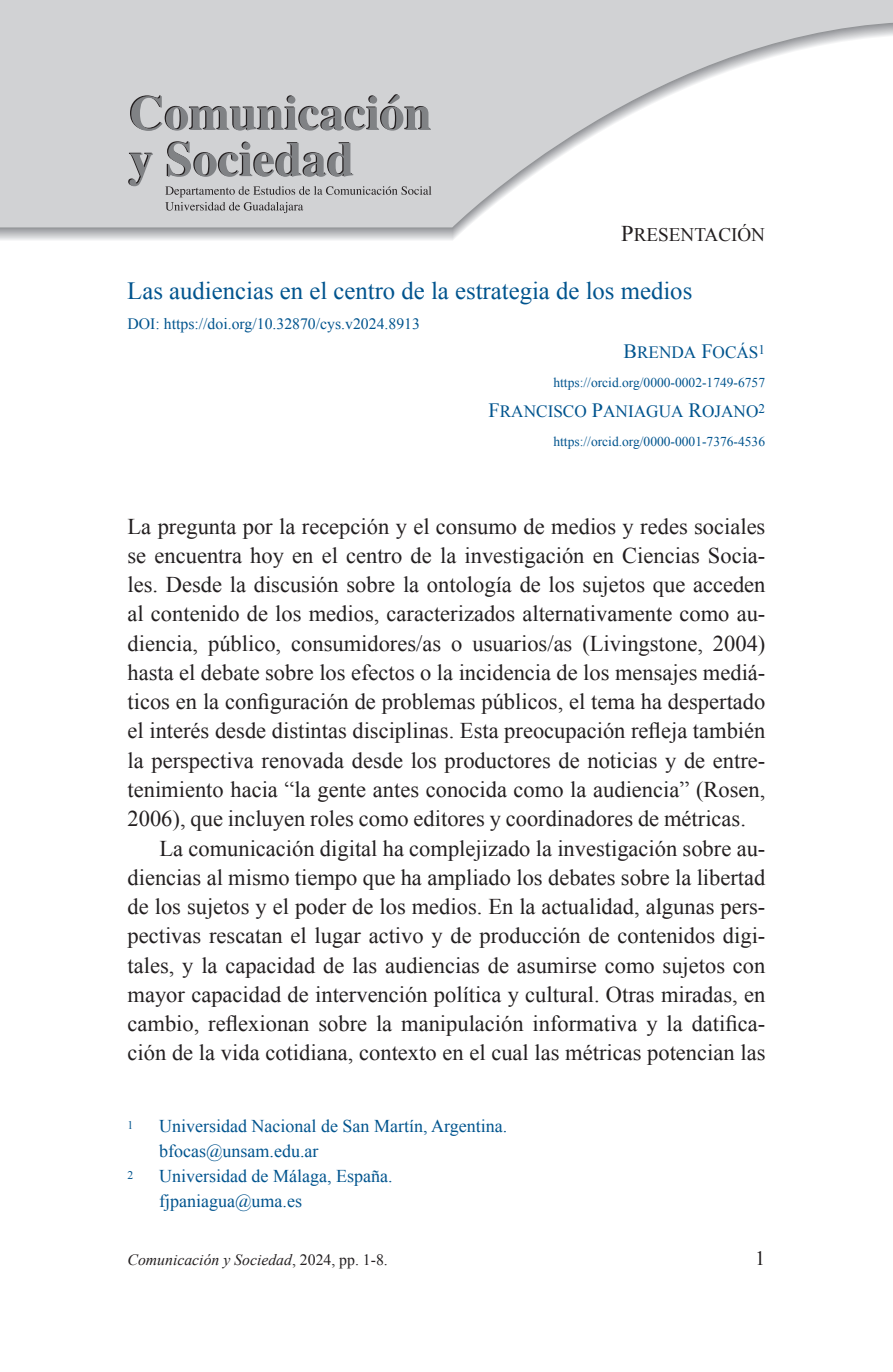
<style>
.page{position:relative;width:893px;height:1372px;background:#fff}
.page>*{position:absolute;margin:0;border:0;box-sizing:border-box;transform-origin:0 0}
.t1{font:24.75px "Times New Roman";color:#00548e}
.t2{font:22.5px "Times New Roman";color:#231f20}
.t3{font:20.25px "Times New Roman";color:#231f20}
.t4{font:19.12px "Times New Roman PSMT SC850";color:#231f20}
.t5{font:18px/24.8px "Times New Roman";color:#00548e}
.t6{font:17.32px "Times New Roman PSMT SC850";color:#00548e}
.t7{font:15.75px "Times New Roman";color:#00548e}
.t8{font:italic 15.75px "Times New Roman";color:#231f20}
.t9{font:13.5px "Times New Roman";color:#00548e}
.t10{font:11.7px "Times New Roman";color:#00548e}
.s1{font-size:22.5px}
.s2{font-size:20.25px}
.s3{font-style:normal}
</style>
<div class="page">
<svg style="left:0;top:0;width:893px;height:227px;fill:#d1d2d4"></svg>
<svg style="left:130px;top:94px;width:301px;height:37px;background:#a9aaac"></svg>
<svg style="left:128px;top:153px;width:25px;height:33px"></svg>
<svg style="left:167px;top:141px;width:186px;height:36px;background:#a4a5a8"></svg>
<svg style="left:165px;top:186px;width:267px;height:27px;background:#bcbcbe"></svg>
<p class="t4" style="left:621px;top:222px;width:145px"><span class="s1">P</span>RESENTACIÓN</p>
<p class="t1" style="left:127px;top:274px;width:566px">Las audiencias en el centro de la estrategia de los medios</p>
<p class="t7" style="left:128px;top:313px;width:294px">DOI: https://doi.org/10.32870/cys.v2024.8913</p>
<p class="t6" style="left:623px;top:340px;width:143px"><span class="s2">B</span>RENDA <span class="s2">F</span>OCÁS<sup>1</sup></p>
<p class="t9" style="left:553px;top:373px;width:213px">https://orcid.org/0000-0002-1749-6757</p>
<p class="t6" style="left:489px;top:399px;width:278px"><span class="s2">F</span>RANCISCO <span class="s2">P</span>ANIAGUA <span class="s2">R</span>OJANO<sup>2</sup></p>
<p class="t9" style="left:553px;top:432px;width:213px">https://orcid.org/0000-0001-7376-4536</p>
<p class="t2" style="left:128px;top:511px;width:639px">La pregunta por la recepción y el consumo de medios y redes sociales</p>
<p class="t2" style="left:128px;top:540px;width:639px">se encuentra hoy en el centro de la investigación en Ciencias Socia-</p>
<p class="t2" style="left:128px;top:569px;width:639px">les. Desde la discusión sobre la ontología de los sujetos que acceden</p>
<p class="t2" style="left:128px;top:598px;width:639px">al contenido de los medios, caracterizados alternativamente como au-</p>
<p class="t2" style="left:128px;top:628px;width:639px">diencia, público, consumidores/as o usuarios/as (Livingstone, 2004)</p>
<p class="t2" style="left:128px;top:657px;width:639px">hasta el debate sobre los efectos o la incidencia de los mensajes mediá-</p>
<p class="t2" style="left:128px;top:686px;width:639px">ticos en la configuración de problemas públicos, el tema ha despertado</p>
<p class="t2" style="left:128px;top:715px;width:639px">el interés desde distintas disciplinas. Esta preocupación refleja también</p>
<p class="t2" style="left:128px;top:745px;width:639px">la perspectiva renovada desde los productores de noticias y de entre-</p>
<p class="t2" style="left:128px;top:774px;width:639px">tenimiento hacia “la gente antes conocida como la audiencia” (Rosen,</p>
<p class="t2" style="left:128px;top:803px;width:620px">2006), que incluyen roles como editores y coordinadores de métricas.</p>
<p class="t2" style="left:159px;top:832px;width:607px">La comunicación digital ha complejizado la investigación sobre au-</p>
<p class="t2" style="left:128px;top:862px;width:639px">diencias al mismo tiempo que ha ampliado los debates sobre la libertad</p>
<p class="t2" style="left:128px;top:891px;width:639px">de los sujetos y el poder de los medios. En la actualidad, algunas pers-</p>
<p class="t2" style="left:128px;top:920px;width:639px">pectivas rescatan el lugar activo y de producción de contenidos digi-</p>
<p class="t2" style="left:128px;top:949px;width:639px">tales, y la capacidad de las audiencias de asumirse como sujetos con</p>
<p class="t2" style="left:128px;top:979px;width:639px">mayor capacidad de intervención política y cultural. Otras miradas, en</p>
<p class="t2" style="left:128px;top:1008px;width:639px">cambio, reflexionan sobre la manipulación informativa y la datifica-</p>
<p class="t2" style="left:128px;top:1037px;width:639px">ción de la vida cotidiana, contexto en el cual las métricas potencian las</p>
<p class="t10" style="left:128px;top:1117px;width:7px">1</p>
<p class="t5" style="left:159px;top:1113px;width:350px">Universidad Nacional de San Martín, Argentina. bfocas@unsam.edu.ar</p>
<p class="t10" style="left:128px;top:1166px;width:7px">2</p>
<p class="t5" style="left:159px;top:1163px;width:235px">Universidad de Málaga, España. fjpaniagua@uma.es</p>
<p class="t8" style="left:128px;top:1248px;width:262px">Comunicación y Sociedad<span class="s3">, 2024, pp. 1-8.</span></p>
<p class="t3" style="left:755px;top:1244px;width:12px">1</p>
</div>
